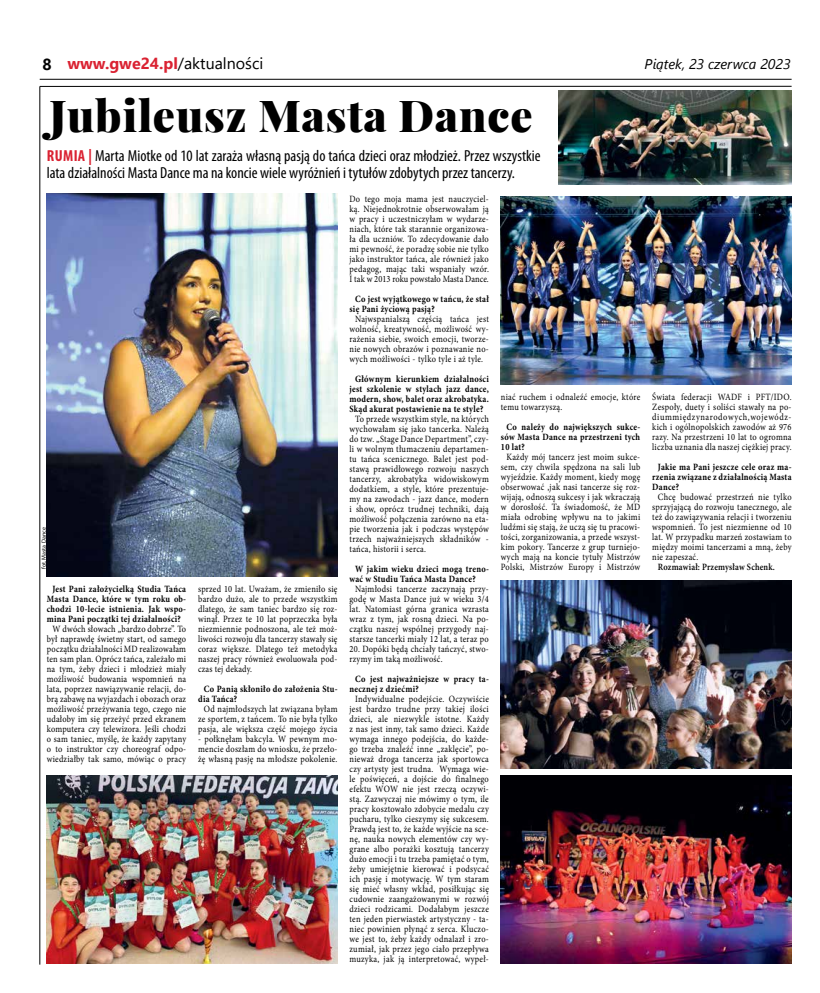
<style>
.page{position:relative;width:820px;height:993px;background:#fff}
.page>*{position:absolute;margin:0;border:0;box-sizing:border-box;transform-origin:0 0}
.t1{font:900 44px "Playfair Display";letter-spacing:.02em;color:#000}
.t2{font:condensed 16px/17px "Myriad Pro";color:#000}
.t3{font:700 16px "Segoe UI";color:#da2232}
.t4{font:italic 14px "Segoe UI";color:#000}
.t5{font:9.6px/10px "Minion Pro";letter-spacing:.03em;color:#000;text-align:center;scale:.87 1}
.t6{font:700 9.6px/10px "Minion Pro";letter-spacing:.03em;color:#000;scale:.87 1}
.t7{font:600 9.6px "Minion Pro";letter-spacing:.02em;color:#000;scale:.87 1}
.t8{font:6px "Myriad Pro";color:#000}
.s1{color:#000}
.s2{font-weight:400;color:#000}
.s3{font-weight:700;color:#da2232}
</style>
<div class="page">
<hr style="left:40px;top:79px;width:751px;height:1px;background:#000">
<hr style="left:40px;top:86px;width:751px;height:1px;background:#000">
<hr style="left:40px;top:86px;width:1px;height:878px;background:#000">
<img style="left:47px;top:193px;width:290px;height:383px">
<img style="left:500px;top:775px;width:291px;height:188px">
<img style="left:47px;top:775px;width:290px;height:188px">
<img style="left:500px;top:580px;width:291px;height:188px">
<img style="left:500px;top:196px;width:291px;height:188px">
<img style="left:558px;top:90px;width:233px;height:94px">
<h2 class="t3" style="left:43px;top:49px;width:222px"><span class="s1">8</span> www.gwe24.pl<span class="s2">/aktualności</span></h2>
<h3 class="t4" style="left:644px;top:51px;width:147px">Piątek, 23 czerwca 2023</h3>
<h1 class="t1" style="left:50px;top:87px;width:484px">Jubileusz Masta Dance</h1>
<h2 class="t2" style="left:47px;top:147px;width:495px"><span class="s3">RUMIA |</span> Marta Miotke od 10 lat zaraża własną pasją do tańca dzieci oraz młodzież. Przez wszystkie lata działalności Masta Dance ma na koncie wiele wyróżnień i tytułów zdobytych przez tancerzy.</h2>
<p class="t8" style="left:40px;top:569px;width:43px;rotate:-90deg">fot. Masta Dance</p>
<p class="t6" style="left:47px;top:583px;width:162px;text-align:center">Jest Pani założycielką Studia Tańca Masta Dance, które w tym roku ob&shy;chodzi 10-lecie istnienia. Jak wspo&shy;mina Pani początki tej działalności?</p>
<p class="t5" style="left:47px;top:623px;width:162px">W dwóch słowach „bardzo dobrze”. To był naprawdę świetny start, od samego początku działalności MD realizowałam ten sam plan. Oprócz tańca, zależało mi na tym, żeby dzieci i młodzież miały możliwość budowania wspomnień na lata, poprzez nawiązywanie relacji, do&shy;brą zabawę na wyjazdach i obozach oraz możliwość przeżywania tego, czego nie udałoby im się przeżyć przed ekranem komputera czy telewizora. Jeśli chodzi o sam taniec, myślę, że każdy zapytany o to instruktor czy choreograf odpo&shy;wiedziałby tak samo, mówiąc o pracy</p>
<p class="t5" style="left:198px;top:583px;width:162px;text-align:justify">sprzed 10 lat. Uważam, że zmieniło się bardzo dużo, ale to przede wszystkim dlatego, że sam taniec bardzo się roz&shy;winął. Przez te 10 lat poprzeczka była niezmiennie podnoszona, ale też moż&shy;liwości rozwoju dla tancerzy stawały się coraz większe. Dlatego też metodyka naszej pracy również ewoluowała pod&shy;czas tej dekady.</p>
<p class="t6" style="left:198px;top:683px;width:162px;text-indent:6px">Co Panią skłoniło do założenia Stu&shy;dia Tańca?</p>
<p class="t5" style="left:198px;top:703px;width:162px">Od najmłodszych lat związana byłam ze sportem, z tańcem. To nie była tylko pasja, ale większa część mojego życia</p>
<p class="t5" style="left:198px;top:733px;width:162px;text-align:justify">- połknęłam bakcyla. W pewnym mo&shy;mencie doszłam do wniosku, że przeło&shy;żę własną pasję na młodsze pokolenie.</p>
<p class="t5" style="left:349px;top:194px;width:162px;text-align:justify">Do tego moja mama jest nauczyciel&shy;ką. Niejednokrotnie obserwowałam ją w pracy i uczestniczyłam w wydarze&shy;niach, które tak starannie organizowa&shy;ła dla uczniów. To zdecydowanie dało mi pewność, że poradzę sobie nie tylko jako instruktor tańca, ale również jako pedagog, mając taki wspaniały wzór.<br>I tak w 2013 roku powstało Masta Dance.</p>
<p class="t6" style="left:349px;top:293px;width:162px;text-indent:6px">Co jest wyjątkowego w tańcu, że stał się Pani życiową pasją?</p>
<p class="t5" style="left:349px;top:314px;width:162px">Najwspanialszą częścią tańca jest wolność, kreatywność, możliwość wy&shy;rażenia siebie, swoich emocji, tworze&shy;nie nowych obrazów i poznawanie no&shy;wych możliwości - tylko tyle i aż tyle.</p>
<p class="t6" style="left:349px;top:373px;width:162px;text-align:center">Głównym kierunkiem działalności jest szkolenie w stylach jazz dance, modern, show, balet oraz akrobatyka.<br>Skąd akurat postawienie na te style?</p>
<p class="t5" style="left:349px;top:414px;width:162px;text-align:justify;text-indent:6px">To przede wszystkim style, na których wychowałam się jako tancerka. Należą do tzw. „Stage Dance Department”, czy&shy;li w wolnym tłumaczeniu departamen&shy;tu tańca scenicznego. Balet jest pod&shy;stawą prawidłowego rozwoju naszych tancerzy, akrobatyka widowiskowym dodatkiem, a style, które prezentuje&shy;my na zawodach - jazz dance, modern i show, oprócz trudnej techniki, dają możliwość połączenia zarówno na eta&shy;pie tworzenia jak i podczas występów trzech najważniejszych składników - tańca, historii i serca.</p>
<p class="t6" style="left:349px;top:563px;width:162px;text-indent:6px">W jakim wieku dzieci mogą treno&shy;wać w Studiu Tańca Masta Dance?</p>
<p class="t5" style="left:349px;top:584px;width:162px">Najmłodsi tancerze zaczynają przy&shy;godę w Masta Dance już w wieku 3/4 lat. Natomiast górna granica wzrasta wraz z tym, jak rosną dzieci. Na po&shy;czątku naszej wspólnej przygody naj&shy;starsze tancerki miały 12 lat, a teraz po</p>
<p class="t5" style="left:349px;top:644px;width:162px;text-align:left">20. Dopóki będą chciały tańczyć, stwo&shy;rzymy im taką możliwość.</p>
<p class="t6" style="left:349px;top:673px;width:162px;text-indent:6px">Co jest najważniejsze w pracy ta&shy;necznej z dziećmi?</p>
<p class="t5" style="left:349px;top:694px;width:162px">Indywidualne podejście. Oczywiście jest bardzo trudne przy takiej ilości dzieci, ale niezwykle istotne. Każdy z nas jest inny, tak samo dzieci. Każde wymaga innego podejścia, do każde&shy;go trzeba znaleźć inne „zaklęcie”, po&shy;nieważ droga tancerza jak sportowca czy artysty jest trudna. Wymaga wie&shy;le poświęceń, a dojście do finalnego efektu WOW nie jest rzeczą oczywi&shy;stą. Zazwyczaj nie mówimy o tym, ile pracy kosztowało zdobycie medalu czy pucharu, tylko cieszymy się sukcesem.<br>Prawdą jest to, że każde wyjście na sce&shy;nę, nauka nowych elementów czy wy&shy;grane albo porażki kosztują tancerzy dużo emocji i tu trzeba pamiętać o tym, żeby umiejętnie kierować i podsycać ich pasję i motywację. W tym staram się mieć własny wkład, posiłkując się cudownie zaangażowanymi w rozwój dzieci rodzicami. Dodałabym jeszcze ten jeden pierwiastek artystyczny - ta&shy;niec powinien płynąć z serca. Kluczo&shy;we jest to, żeby każdy odnalazł i zro&shy;zumiał, jak przez jego ciało przepływa muzyka, jak ją interpretować, wypeł-</p>
<p class="t5" style="left:500px;top:392px;width:162px;text-align:left">niać ruchem i odnaleźć emocje, które temu towarzyszą.</p>
<p class="t6" style="left:500px;top:422px;width:162px;text-align:justify;text-indent:6px">Co należy do największych sukce&shy;sów Masta Dance na przestrzeni tych 10 lat?</p>
<p class="t5" style="left:500px;top:452px;width:162px">Każdy mój tancerz jest moim sukce&shy;sem, czy chwila spędzona na sali lub wyjeździe. Każdy moment, kiedy mogę obserwować ,jak nasi tancerze się roz&shy;wijają, odnoszą sukcesy i jak wkraczają w dorosłość. Ta świadomość, że MD miała odrobinę wpływu na to jakimi ludźmi się stają, że uczą się tu pracowi&shy;tości, zorganizowania, a przede wszyst&shy;kim pokory. Tancerze z grup turniejo&shy;wych mają na koncie tytuły Mistrzów Polski, Mistrzów Europy i Mistrzów</p>
<p class="t5" style="left:652px;top:392px;width:162px;text-align:justify">Świata federacji WADF i PFT/IDO.<br>Zespoły, duety i soliści stawały na po&shy;diummiędzynarodowych,wojewódz&shy;kich i ogólnopolskich zawodów aż 976 razy. Na przestrzeni 10 lat to ogromna liczba uznania dla naszej ciężkiej pracy.</p>
<p class="t6" style="left:652px;top:462px;width:162px;text-align:justify;text-indent:6px">Jakie ma Pani jeszcze cele oraz ma&shy;rzenia związane z działalnością Masta Dance?</p>
<p class="t5" style="left:652px;top:492px;width:162px;text-align:justify;text-indent:6px">Chcę budować przestrzeń nie tylko sprzyjającą do rozwoju tanecznego, ale też do zawiązywania relacji i tworzeniu wspomnień. To jest niezmienne od 10 lat. W przypadku marzeń zostawiam to między moimi tancerzami a mną, żeby nie zapeszać.</p>
<p class="t7" style="left:657px;top:560px;width:136px">Rozmawiał: Przemysław Schenk.</p>
</div>
